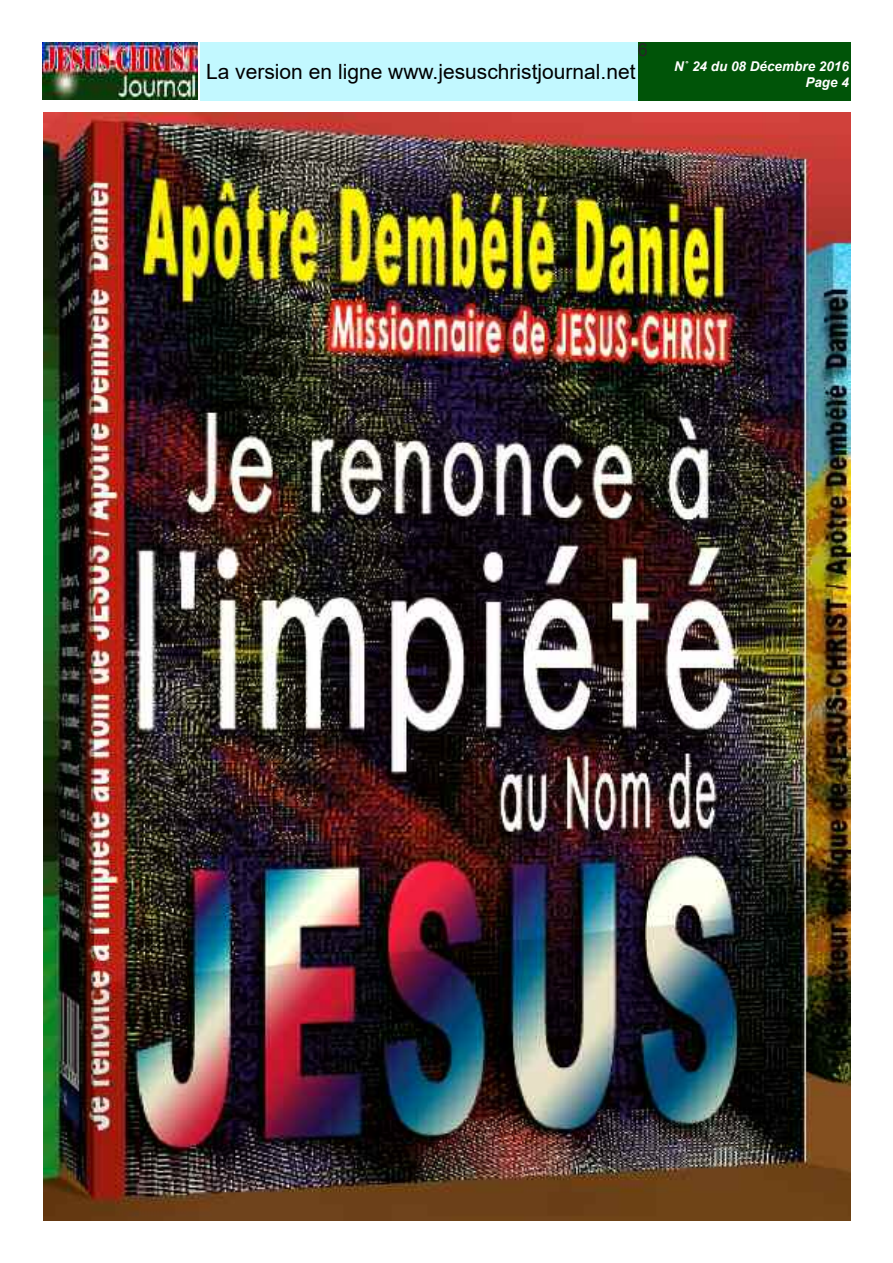
<style>
.page{position:relative;width:893px;height:1263px;background:#fff}
.page>*{position:absolute;margin:0;border:0;box-sizing:border-box;transform-origin:0 0}
.t1{font:21px "Arial";color:#000}
.t2{font:18px "Arial";color:#272627}
.t3{font:italic 700 13.5px/16.2px "Arial";color:#fff;text-align:right}
</style>
<div class="page">
<div style="left:200px;top:43px;width:442px;height:58px;background:#c2f8ff"></div>
<img style="left:43px;top:43px;width:155px;height:57px">
<div style="left:638px;top:43px;width:212px;height:58px;background:#005408"></div>
<img style="left:43px;top:112px;width:807px;height:1108px">
<p class="t2" style="left:638px;top:39px;width:12px">6</p>
<p class="t1" style="left:206px;top:60px;width:431px">La version en ligne www.jesuschristjournal.net</p>
<p class="t3" style="left:674px;top:58px;width:176px">N˚ 24 du 08 Décembre 2016<br>Page 4</p>
</div>
